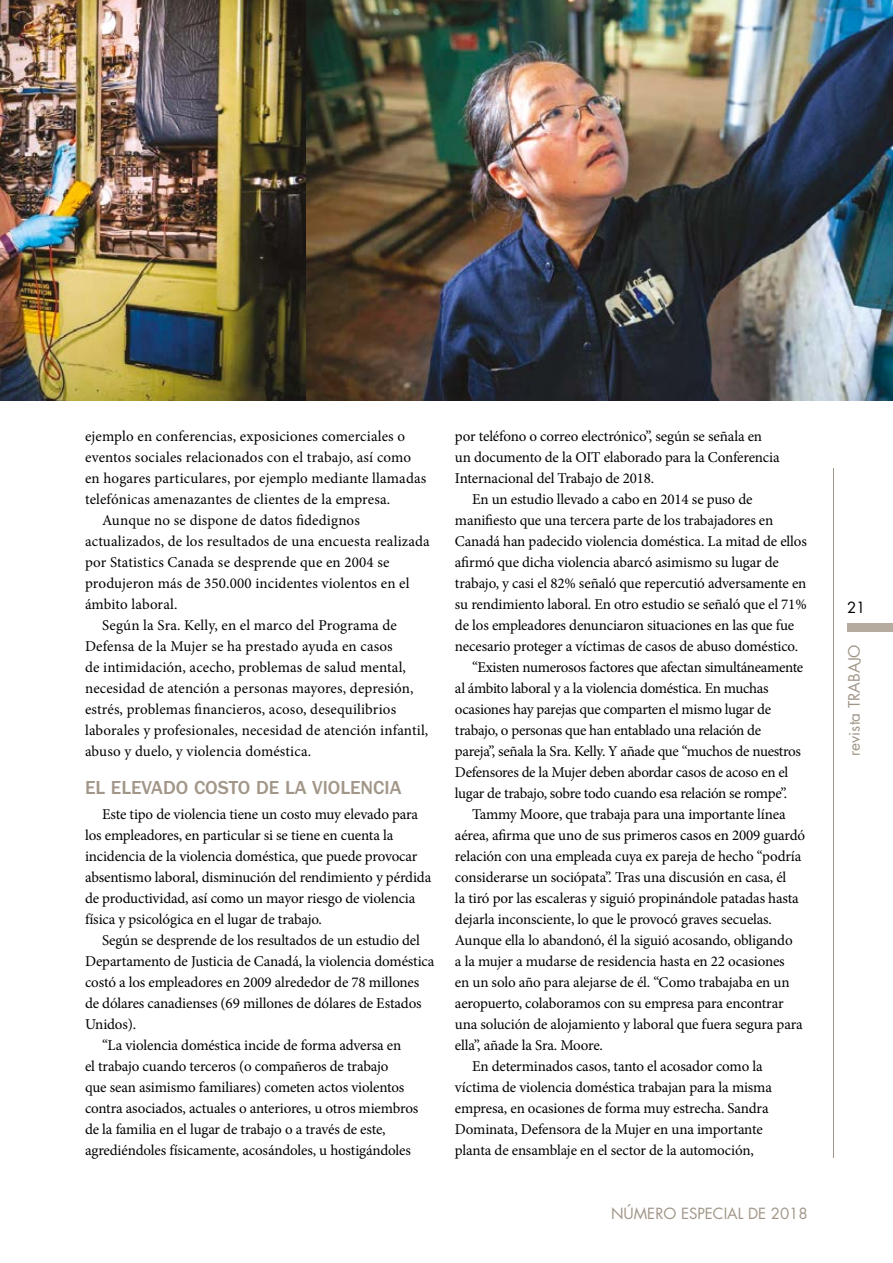
<style>
.page{position:relative;width:893px;height:1263px;background:#fff}
.page>*{position:absolute;margin:0;border:0;box-sizing:border-box;transform-origin:0 0}
.t1{font:500 19.5px "ITC Franklin Gothic Std";color:#a19688}
.t2{font:15.3px "Futura Std";color:#a19688}
.t3{font:15px/21px "Minion Pro";letter-spacing:-.01em;color:#000}
.t4{font:15px "Minion Pro";letter-spacing:.01em;color:#000}
.t5{font:15px "Futura Std";color:#a19688}
.t6{font:15px "Futura Std";color:#000}
</style>
<div class="page">
<div style="left:847px;top:623px;width:46px;height:8px;background:#b5ab9f"></div>
<hr style="left:833px;top:468px;width:1px;height:690px;background:#a19688">
<img style="left:0;top:0;width:893px;height:400px">
<p class="t4" style="left:85px;top:426px;width:322px">ejemplo en conferencias, exposiciones comerciales o</p>
<p class="t4" style="left:85px;top:447px;width:328px">eventos sociales relacionados con el trabajo, así como</p>
<p class="t4" style="left:85px;top:468px;width:343px">en hogares particulares, por ejemplo mediante llamadas</p>
<p class="t4" style="left:85px;top:489px;width:307px">telefónicas amenazantes de clientes de la empresa.</p>
<p class="t4" style="left:102px;top:510px;width:259px">Aunque no se dispone de datos fidedignos</p>
<p class="t4" style="left:85px;top:531px;width:346px">actualizados, de los resultados de una encuesta realizada</p>
<p class="t4" style="left:85px;top:552px;width:306px">por Statistics Canada se desprende que en 2004 se</p>
<p class="t4" style="left:85px;top:573px;width:326px">produjeron más de 350.000 incidentes violentos en el</p>
<p class="t3" style="left:85px;top:594px;width:94px">ámbito laboral.</p>
<p class="t4" style="left:102px;top:615px;width:296px">Según la Sra. Kelly, en el marco del Programa de</p>
<p class="t4" style="left:85px;top:636px;width:309px">Defensa de la Mujer se ha prestado ayuda en casos</p>
<p class="t4" style="left:85px;top:657px;width:322px">de intimidación, acecho, problemas de salud mental,</p>
<p class="t4" style="left:85px;top:678px;width:330px">necesidad de atención a personas mayores, depresión,</p>
<p class="t4" style="left:85px;top:699px;width:313px">estrés, problemas financieros, acoso, desequilibrios</p>
<p class="t4" style="left:85px;top:720px;width:345px">laborales y profesionales, necesidad de atención infantil,</p>
<p class="t4" style="left:85px;top:741px;width:228px">abuso y duelo, y violencia doméstica.</p>
<h1 class="t1" style="left:85px;top:777px;width:318px">EL ELEVADO COSTO DE LA VIOLENCIA</h1>
<p class="t3" style="left:85px;top:804px;width:348px;text-indent:17px">Este tipo de violencia tiene un costo muy elevado para los empleadores, en particular si se tiene en cuenta la incidencia de la violencia doméstica, que puede provocar absentismo laboral, disminución del rendimiento y pérdida de productividad, así como un mayor riesgo de violencia física y psicológica en el lugar de trabajo.</p>
<p class="t3" style="left:102px;top:930px;width:319px">Según se desprende de los resultados de un estudio del</p>
<p class="t3" style="left:85px;top:951px;width:351px">Departamento de Justicia de Canadá, la violencia doméstica</p>
<p class="t3" style="left:85px;top:972px;width:336px">costó a los empleadores en 2009 alrededor de 78 millones</p>
<p class="t3" style="left:85px;top:993px;width:338px">de dólares canadienses (69 millones de dólares de Estados</p>
<p class="t3" style="left:85px;top:1014px;width:53px">Unidos).</p>
<p class="t3" style="left:102px;top:1035px;width:301px">“La violencia doméstica incide de forma adversa en</p>
<p class="t3" style="left:85px;top:1056px;width:305px">el trabajo cuando terceros (o compañeros de trabajo</p>
<p class="t3" style="left:85px;top:1077px;width:321px">que sean asimismo familiares) cometen actos violentos</p>
<p class="t3" style="left:85px;top:1098px;width:335px">contra asociados, actuales o anteriores, u otros miembros</p>
<p class="t3" style="left:85px;top:1119px;width:302px">de la familia en el lugar de trabajo o a través de este,</p>
<p class="t3" style="left:85px;top:1140px;width:327px">agrediéndoles físicamente, acosándoles, u hostigándoles</p>
<p class="t3" style="left:455px;top:426px;width:309px">por teléfono o correo electrónico”, según se señala en</p>
<p class="t3" style="left:455px;top:447px;width:326px">un documento de la OIT elaborado para la Conferencia</p>
<p class="t3" style="left:455px;top:468px;width:201px">Internacional del Trabajo de 2018.</p>
<p class="t3" style="left:472px;top:489px;width:282px">En un estudio llevado a cabo en 2014 se puso de</p>
<p class="t3" style="left:455px;top:510px;width:320px">manifiesto que una tercera parte de los trabajadores en</p>
<p class="t3" style="left:455px;top:531px;width:353px">Canadá han padecido violencia doméstica. La mitad de ellos</p>
<p class="t3" style="left:455px;top:552px;width:325px">afirmó que dicha violencia abarcó asimismo su lugar de</p>
<p class="t3" style="left:455px;top:573px;width:353px">trabajo, y casi el 82% señaló que repercutió adversamente en</p>
<p class="t3" style="left:455px;top:594px;width:353px">su rendimiento laboral. En otro estudio se señaló que el 71%</p>
<p class="t3" style="left:455px;top:615px;width:341px">de los empleadores denunciaron situaciones en las que fue</p>
<p class="t3" style="left:455px;top:636px;width:345px">necesario proteger a víctimas de casos de abuso doméstico.</p>
<p class="t3" style="left:472px;top:657px;width:333px">“Existen numerosos factores que afectan simultáneamente</p>
<p class="t3" style="left:455px;top:678px;width:315px">al ámbito laboral y a la violencia doméstica. En muchas</p>
<p class="t3" style="left:455px;top:699px;width:318px">ocasiones hay parejas que comparten el mismo lugar de</p>
<p class="t3" style="left:455px;top:720px;width:308px">trabajo, o personas que han entablado una relación de</p>
<p class="t3" style="left:455px;top:741px;width:348px">pareja”, señala la Sra. Kelly. Y añade que “muchos de nuestros</p>
<p class="t3" style="left:455px;top:762px;width:335px">Defensores de la Mujer deben abordar casos de acoso en el</p>
<p class="t3" style="left:455px;top:783px;width:334px">lugar de trabajo, sobre todo cuando esa relación se rompe”.</p>
<p class="t3" style="left:472px;top:804px;width:315px">Tammy Moore, que trabaja para una importante línea</p>
<p class="t3" style="left:455px;top:825px;width:352px">aérea, afirma que uno de sus primeros casos en 2009 guardó</p>
<p class="t3" style="left:455px;top:846px;width:348px">relación con una empleada cuya ex pareja de hecho “podría</p>
<p class="t3" style="left:455px;top:867px;width:333px">considerarse un sociópata”. Tras una discusión en casa, él</p>
<p class="t3" style="left:455px;top:888px;width:345px">la tiró por las escaleras y siguió propinándole patadas hasta</p>
<p class="t3" style="left:455px;top:909px;width:319px">dejarla inconsciente, lo que le provocó graves secuelas.</p>
<p class="t3" style="left:455px;top:930px;width:339px">Aunque ella lo abandonó, él la siguió acosando, obligando</p>
<p class="t3" style="left:455px;top:951px;width:331px">a la mujer a mudarse de residencia hasta en 22 ocasiones</p>
<p class="t3" style="left:455px;top:972px;width:336px">en un solo año para alejarse de él. “Como trabajaba en un</p>
<p class="t3" style="left:455px;top:993px;width:330px">aeropuerto, colaboramos con su empresa para encontrar</p>
<p class="t3" style="left:455px;top:1014px;width:349px">una solución de alojamiento y laboral que fuera segura para</p>
<p class="t3" style="left:455px;top:1035px;width:149px">ella”, añade la Sra. Moore.</p>
<p class="t3" style="left:472px;top:1056px;width:292px">En determinados casos, tanto el acosador como la</p>
<p class="t3" style="left:455px;top:1077px;width:318px">víctima de violencia doméstica trabajan para la misma</p>
<p class="t3" style="left:455px;top:1098px;width:315px">empresa, en ocasiones de forma muy estrecha. Sandra</p>
<p class="t3" style="left:455px;top:1119px;width:309px">Dominata, Defensora de la Mujer en una importante</p>
<p class="t3" style="left:455px;top:1140px;width:300px">planta de ensamblaje en el sector de la automoción,</p>
<p class="t5" style="left:611px;top:1204px;width:198px">NÚMERO ESPECIAL DE 2018</p>
<p class="t6" style="left:847px;top:597px;width:20px">21</p>
<p class="t2" style="left:844px;top:756px;width:113px;rotate:-90deg">revista TRABAJO</p>
</div>
